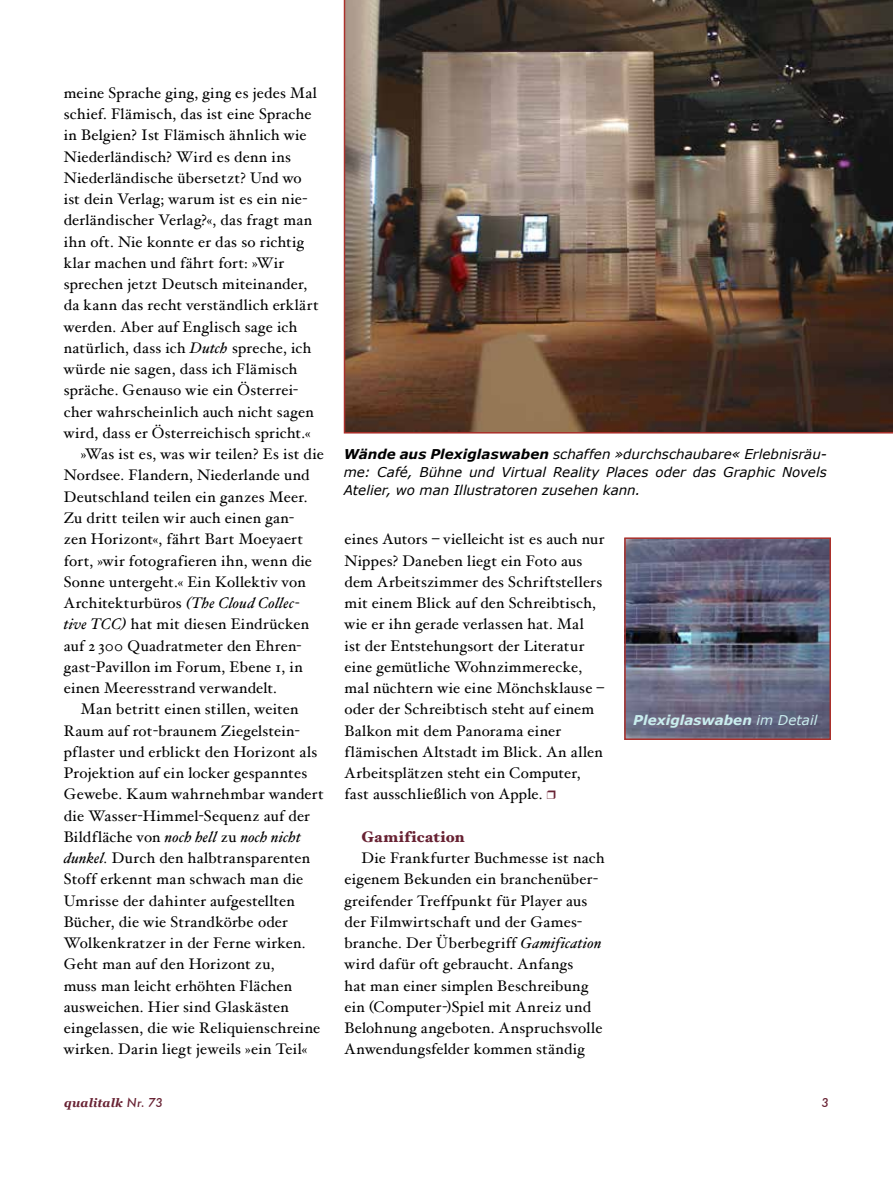
<style>
.page{position:relative;width:893px;height:1191px;background:#fff}
.page>*{position:absolute;margin:0;border:0;box-sizing:border-box;transform-origin:0 0}
.t1{font:15.3px/21.3px "Hoefler Text";letter-spacing:.015em;color:#000}
.t2{font:italic 15.3px "Hoefler Text";letter-spacing:.01em;color:#000}
.t3{font:900 15.3px "Hoefler Text";letter-spacing:.025em;color:#682233}
.t4{font:italic 13.5px/18px "Verdana";color:#000;text-align:justify}
.t5{font:italic 700 13.5px "Verdana";color:#c9edee}
.t6{font:italic 700 12px "Georgia";letter-spacing:.015em;color:#682233}
.t7{font:italic 500 12px "Futura";color:#682233}
.s1{font-style:italic}
.s2{font-style:normal}
.s3{font-weight:700}
.s4{font-weight:400}
.s5{font-family:"Futura";font-weight:500}
</style>
<div class="page">
<img style="left:344px;top:0;width:549px;height:433px">
<img style="left:627px;top:540px;width:201px;height:197px">
<div style="left:624px;top:537px;width:207px;height:203px;border:2px solid #ab302b"></div>
<p class="t1" style="left:64px;top:82px;width:255px">meine Sprache ging, ging es jedes Mal</p>
<p class="t1" style="left:64px;top:103px;width:249px">schief. Flämisch, das ist eine Sprache</p>
<p class="t1" style="left:64px;top:124px;width:244px">in Belgien? Ist Flämisch ähnlich wie</p>
<p class="t1" style="left:64px;top:146px;width:229px">Niederländisch? Wird es denn ins</p>
<p class="t1" style="left:64px;top:167px;width:240px">Niederländische übersetzt? Und wo</p>
<p class="t1" style="left:64px;top:188px;width:245px">ist dein Verlag; warum ist es ein nie-</p>
<p class="t1" style="left:64px;top:209px;width:250px">derländischer Verlag?«, das fragt man</p>
<p class="t1" style="left:64px;top:231px;width:242px">ihn oft. Nie konnte er das so richtig</p>
<p class="t1" style="left:64px;top:252px;width:222px">klar machen und fährt fort: »Wir</p>
<p class="t1" style="left:64px;top:273px;width:245px">sprechen jetzt Deutsch miteinander,</p>
<p class="t1" style="left:64px;top:294px;width:256px">da kann das recht verständlich erklärt</p>
<p class="t1" style="left:64px;top:316px;width:235px">werden. Aber auf Englisch sage ich</p>
<p class="t1" style="left:64px;top:337px;width:249px">natürlich, dass ich <span class="s1">Dutch</span> spreche, ich</p>
<p class="t1" style="left:64px;top:358px;width:235px">würde nie sagen, dass ich Flämisch</p>
<p class="t1" style="left:64px;top:379px;width:236px">spräche. Genauso wie ein Österrei-</p>
<p class="t1" style="left:64px;top:401px;width:251px">cher wahrscheinlich auch nicht sagen</p>
<p class="t1" style="left:64px;top:422px;width:248px">wird, dass er Österreichisch spricht.«</p>
<p class="t1" style="left:81px;top:443px;width:245px">»Was ist es, was wir teilen? Es ist die</p>
<p class="t1" style="left:64px;top:464px;width:247px">Nordsee. Flandern, Niederlande und</p>
<p class="t1" style="left:64px;top:486px;width:245px">Deutschland teilen ein ganzes Meer.</p>
<p class="t1" style="left:64px;top:507px;width:232px">Zu dritt teilen wir auch einen gan-</p>
<p class="t1" style="left:64px;top:528px;width:241px">zen Horizont«, fährt Bart Moeyaert</p>
<p class="t1" style="left:64px;top:549px;width:250px">fort, »wir fotografieren ihn, wenn die</p>
<p class="t1" style="left:64px;top:571px;width:243px">Sonne untergeht.« Ein Kollektiv von</p>
<p class="t1" style="left:64px;top:592px;width:237px">Architekturbüros <span class="s1">(The Cloud Collec-</span></p>
<p class="t1" style="left:64px;top:613px;width:247px"><span class="s1">tive TCC)</span> hat mit diesen Eindrücken</p>
<p class="t1" style="left:64px;top:634px;width:239px">auf 2 300 Quadratmeter den Ehren-</p>
<p class="t1" style="left:64px;top:656px;width:240px">gast-Pavillon im Forum, Ebene 1, in</p>
<p class="t1" style="left:64px;top:677px;width:215px">einen Meeresstrand verwandelt.</p>
<p class="t1" style="left:81px;top:698px;width:219px">Man betritt einen stillen, weiten</p>
<p class="t1" style="left:64px;top:719px;width:238px">Raum auf rot-braunem Ziegelstein-</p>
<p class="t1" style="left:64px;top:741px;width:255px">pflaster und erblickt den Horizont als</p>
<p class="t1" style="left:64px;top:762px;width:245px">Projektion auf ein locker gespanntes</p>
<p class="t1" style="left:64px;top:783px;width:262px">Gewebe. Kaum wahrnehmbar wandert</p>
<p class="t1" style="left:64px;top:804px;width:248px">die Wasser-Himmel-Sequenz auf der</p>
<p class="t2" style="left:64px;top:827px;width:239px"><span class="s2">Bildfläche von</span> noch hell <span class="s2">zu</span> noch nicht</p>
<p class="t1" style="left:64px;top:847px;width:248px"><span class="s1">dunkel.</span> Durch den halbtransparenten</p>
<p class="t1" style="left:64px;top:868px;width:241px">Stoff erkennt man schwach man die</p>
<p class="t1" style="left:64px;top:889px;width:233px">Umrisse der dahinter aufgestellten</p>
<p class="t1" style="left:64px;top:911px;width:226px">Bücher, die wie Strandkörbe oder</p>
<p class="t1" style="left:64px;top:932px;width:243px">Wolkenkratzer in der Ferne wirken.</p>
<p class="t1" style="left:64px;top:953px;width:212px">Geht man auf den Horizont zu,</p>
<p class="t1" style="left:64px;top:974px;width:230px">muss man leicht erhöhten Flächen</p>
<p class="t1" style="left:64px;top:996px;width:227px">ausweichen. Hier sind Glaskästen</p>
<p class="t1" style="left:64px;top:1017px;width:258px">eingelassen, die wie Reliquienschreine</p>
<p class="t1" style="left:64px;top:1038px;width:245px">wirken. Darin liegt jeweils »ein Teil«</p>
<p class="t4" style="left:344px;top:444px;width:485px"><span class="s3">Wände aus Plexiglaswaben</span> schaffen »durchschaubare« Erlebnisräu&shy;me: Café, Bühne und Virtual Reality Places oder das Graphic Novels Atelier, wo man Illustratoren zusehen kann.</p>
<p class="t1" style="left:344px;top:528px;width:262px">eines Autors – vielleicht ist es auch nur Nippes? Daneben liegt ein Foto aus dem Arbeitszimmer des Schriftstellers mit einem Blick auf den Schreibtisch, wie er ihn gerade verlassen hat. Mal<br>ist der Entstehungsort der Literatur eine gemütliche Wohnzimmerecke, mal nüchtern wie eine Mönchsklause – oder der Schreibtisch steht auf einem Balkon mit dem Panorama einer flämischen Altstadt im Blick. An allen Arbeitsplätzen steht ein Computer, fast ausschließlich von Apple.</p>
<p class="t3" style="left:361px;top:827px;width:104px">Gamification</p>
<p class="t1" style="left:344px;top:847px;width:262px;text-indent:17px">Die Frankfurter Buchmesse ist nach eigenem Bekunden ein branchenüber&shy;greifender Treffpunkt für Player aus der Filmwirtschaft und der Games&shy;branche. Der Überbegriff <span class="s1">Gamification </span>wird dafür oft gebraucht. Anfangs<br>hat man einer simplen Beschreibung ein (Computer-)Spiel mit Anreiz und Belohnung angeboten. Anspruchsvolle Anwendungsfelder kommen ständig</p>
<p class="t5" style="left:633px;top:711px;width:186px">Plexiglaswaben <span class="s4">im Detail</span></p>
<p class="t6" style="left:64px;top:1095px;width:100px">qualitalk <span class="s5">Nr. 73</span></p>
<p class="t7" style="left:821px;top:1094px;width:9px">3</p>
</div>
